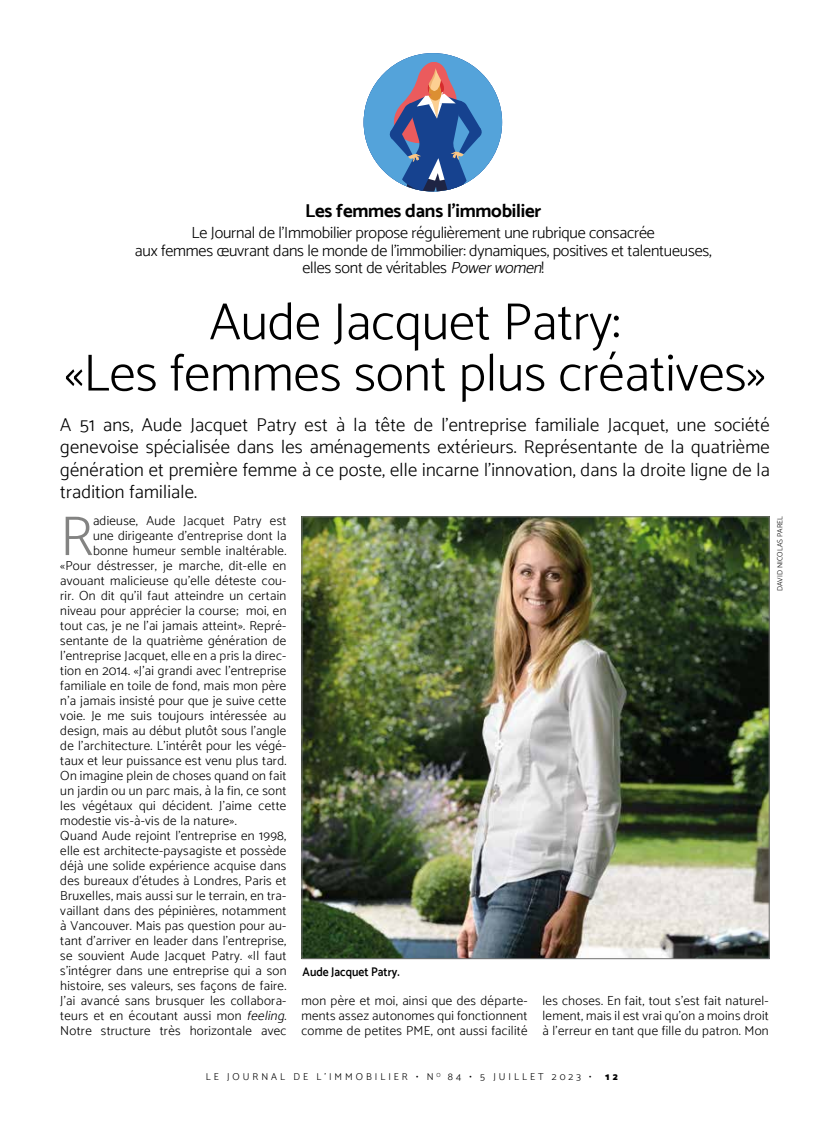
<style>
.page{position:relative;width:830px;height:1134px;background:#fff}
.page>*{position:absolute;margin:0;border:0;box-sizing:border-box;transform-origin:0 0}
.t1{font:300 56.38px "Catamaran";color:#838382}
.t2{font:300 52.5px/51.2px "Catamaran";color:#000;text-align:center}
.t3{font:300 18.75px/22.5px "Catamaran";letter-spacing:.01em;color:#000;text-align:justify}
.t4{font:700 18.75px "Catamaran";letter-spacing:-.01em;color:#000}
.t5{font:300 16.25px/17.5px "Catamaran";letter-spacing:-.01em;color:#000;text-align:center}
.t6{font:300 13.12px/15px "Catamaran";letter-spacing:.02em;color:#000;text-align:justify}
.t7{font:600 12.5px "Catamaran";color:#000;scale:.92 1}
.t8{font:300 10px "Catamaran";letter-spacing:.3em;color:#000}
.t9{font:900 10px "Catamaran";color:#000}
.t10{font:300 7.5px "Catamaran";letter-spacing:.01em;color:#000}
.s1{font-style:italic}
</style>
<div class="page">
<img style="left:303px;top:518px;width:464px;height:439px">
<svg style="left:363px;top:53px;width:139px;height:138px"></svg>
<h3 class="t4" style="left:305px;top:200px;width:238px">Les femmes dans l’immobilier</h3>
<p class="t5" style="left:135px;top:224px;width:578px">Le Journal de l’Immobilier propose régulièrement une rubrique consacrée<br>aux femmes œuvrant dans le monde de l’immobilier: dynamiques, positives et talentueuses, elles sont de véritables <span class="s1">Powerwomen</span>!</p>
<h2 class="t2" style="left:64px;top:296px;width:702px">Aude Jacquet Patry:<br>«Les femmes sont plus créatives»</h2>
<p class="t3" style="left:60px;top:413px;width:710px">A 51 ans, Aude Jacquet Patry est à la tête de l’entreprise familiale Jacquet, une société genevoise spécialisée dans les aménagements extérieurs. Représentante de la quatrième génération et première femme à ce poste, elle incarne l’innovation, dans la droite ligne de la tradition familiale.</p>
<h1 class="t1" style="left:60px;top:503px;width:34px">R</h1>
<p class="t6" style="left:93px;top:513px;width:195px">adieuse, Aude Jacquet Patry est</p>
<p class="t6" style="left:93px;top:528px;width:195px">une dirigeante d’entreprise dont la</p>
<p class="t6" style="left:93px;top:543px;width:195px">bonne humeur semble inaltérable.</p>
<p class="t6" style="left:60px;top:558px;width:227px">«Pour déstresser, je marche, dit-elle en</p>
<p class="t6" style="left:60px;top:573px;width:227px">avouant malicieuse qu’elle déteste cou-</p>
<p class="t6" style="left:60px;top:588px;width:227px">rir. On dit qu’il faut atteindre un certain</p>
<p class="t6" style="left:60px;top:603px;width:227px">niveau pour apprécier la course; moi, en</p>
<p class="t6" style="left:60px;top:618px;width:227px">tout cas, je ne l’ai jamais atteint». Repré-</p>
<p class="t6" style="left:60px;top:633px;width:227px">sentante de la quatrième génération de</p>
<p class="t6" style="left:60px;top:648px;width:227px">l’entreprise Jacquet, elle en a pris la direc-</p>
<p class="t6" style="left:60px;top:663px;width:227px">tion en 2014. «J’ai grandi avec l’entreprise</p>
<p class="t6" style="left:60px;top:678px;width:227px">familiale en toile de fond, mais mon père</p>
<p class="t6" style="left:60px;top:693px;width:227px">n’a jamais insisté pour que je suive cette</p>
<p class="t6" style="left:60px;top:708px;width:227px">voie. Je me suis toujours intéressée au</p>
<p class="t6" style="left:60px;top:723px;width:227px">design, mais au début plutôt sous l’angle</p>
<p class="t6" style="left:60px;top:738px;width:227px">de l’architecture. L’intérêt pour les végé-</p>
<p class="t6" style="left:60px;top:753px;width:227px">taux et leur puissance est venu plus tard.</p>
<p class="t6" style="left:60px;top:768px;width:227px">On imagine plein de choses quand on fait</p>
<p class="t6" style="left:60px;top:783px;width:227px">un jardin ou un parc mais, à la fin, ce sont</p>
<p class="t6" style="left:60px;top:798px;width:227px">les végétaux qui décident. J’aime cette</p>
<p class="t6" style="left:60px;top:813px;width:178px">modestie vis-à-vis de la nature».</p>
<p class="t6" style="left:60px;top:828px;width:227px">Quand Aude rejoint l’entreprise en 1998,</p>
<p class="t6" style="left:60px;top:843px;width:227px">elle est architecte-paysagiste et possède</p>
<p class="t6" style="left:60px;top:858px;width:227px">déjà une solide expérience acquise dans</p>
<p class="t6" style="left:60px;top:873px;width:227px">des bureaux d’études à Londres, Paris et</p>
<p class="t6" style="left:60px;top:888px;width:227px">Bruxelles, mais aussi sur le terrain, en tra-</p>
<p class="t6" style="left:60px;top:903px;width:227px">vaillant dans des pépinières, notamment</p>
<p class="t6" style="left:60px;top:918px;width:227px">à Vancouver. Mais pas question pour au-</p>
<p class="t6" style="left:60px;top:933px;width:227px">tant d’arriver en leader dans l’entreprise,</p>
<p class="t6" style="left:60px;top:948px;width:227px">se souvient Aude Jacquet Patry. «Il faut</p>
<p class="t6" style="left:60px;top:963px;width:227px">s’intégrer dans une entreprise qui a son</p>
<p class="t6" style="left:60px;top:978px;width:227px">histoire, ses valeurs, ses façons de faire.</p>
<p class="t6" style="left:60px;top:993px;width:227px">J’ai avancé sans brusquer les collabora-</p>
<p class="t6" style="left:60px;top:1008px;width:229px">teurs et en écoutant aussi mon <span class="s1">feeling</span>.</p>
<p class="t6" style="left:60px;top:1023px;width:227px">Notre structure très horizontale avec</p>
<p class="t7" style="left:302px;top:964px;width:107px">Aude Jacquet Patry.</p>
<p class="t6" style="left:301px;top:993px;width:227px">mon père et moi, ainsi que des départe&shy;ments assez autonomes qui fonctionnent comme de petites PME, ont aussi facilité</p>
<p class="t6" style="left:542px;top:993px;width:227px">les choses. En fait, tout s’est fait naturel&shy;lement, mais il est vrai qu’on a moins droit à l’erreur en tant que fille du patron. Mon</p>
<p class="t10" style="left:775px;top:591px;width:76px;rotate:-90deg">DAVID NICOLAS PAREL</p>
<p class="t8" style="left:206px;top:1071px;width:387px">LE JOURNAL DE L’IMMOBILIER • N <sup>O</sup> 84 • 5 JUILLET 2023 •</p>
<p class="t9" style="left:605px;top:1071px;width:14px">1 2</p>
</div>
